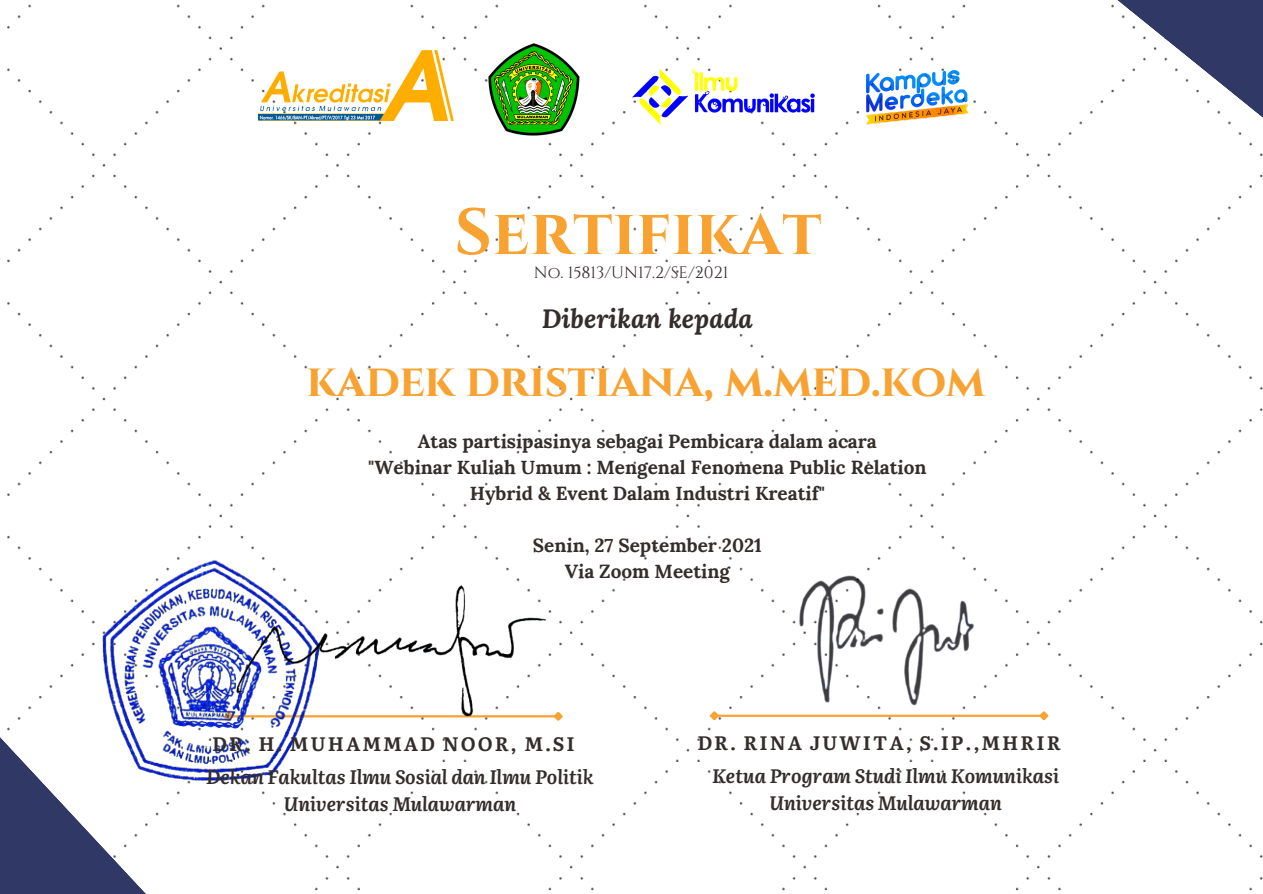
<style>
.page{position:relative;width:1263px;height:894px;background:#fff}
.page>*{position:absolute;margin:0;border:0;box-sizing:border-box;transform-origin:0 0}
.t1{font:700 65.1px "Cinzel";letter-spacing:.01em;color:#f7a231}
.t2{font:700 45.75px "Cinzel";letter-spacing:-.01em;color:#f7a231}
.t3{font:italic 700 26.25px "Lora";color:#332d2c}
.t4{font:italic 700 19.5px "Literata";color:#332d2c}
.t5{font:700 19.5px "Literata";letter-spacing:.1em;color:#332d2c}
.t6{font:700 18.9px/25.8px "Lora";color:#332d2c;text-align:center}
.t7{font:16.5px "Cinzel";color:#332d2c}
</style>
<div class="page">
<img style="left:7px;top:4px;width:1256px;height:887px">
<svg style="left:1073px;top:0;width:190px;height:408px"></svg>
<img style="left:467px;top:39px;width:133px;height:100px">
<img style="left:615px;top:66px;width:217px;height:60px">
<img style="left:858px;top:66px;width:120px;height:67px">
<img style="left:259px;top:50px;width:194px;height:70px">
<svg style="left:708px;top:717px;width:13px;height:5px"></svg>
<svg style="left:1037px;top:717px;width:13px;height:5px"></svg>
<img style="left:200px;top:768px;width:130px;height:23px">
<img style="left:200px;top:556px;width:387px;height:212px">
<img style="left:616px;top:565px;width:540px;height:152px">
<svg style="left:0;top:434px;width:200px;height:459px"></svg>
<p class="t1" style="left:454px;top:191px;width:369px">SERTIFIKAT</p>
<p class="t7" style="left:534px;top:261px;width:196px">No. 15813/UN17.2/SE/2021</p>
<p class="t3" style="left:542px;top:300px;width:213px">Diberikan kepada</p>
<p class="t2" style="left:306px;top:352px;width:680px">KADEK DRISTIANA, M.MED.KOM</p>
<p class="t6" style="left:418px;top:428px;width:460px">Atas partisipasinya sebagai Pembicara dalam acara</p>
<p class="t6" style="left:368px;top:454px;width:560px">"Webinar Kuliah Umum : Mengenal Fenomena Public Relation<br>Hybrid &amp; Event Dalam Industri Kreatif"</p>
<p class="t6" style="left:533px;top:532px;width:230px">Senin, 27 September 2021</p>
<p class="t6" style="left:565px;top:557px;width:167px">Via Zoom Meeting</p>
<p class="t5" style="left:212px;top:727px;width:364px">DR. H. MUHAMMAD NOOR, M.SI</p>
<p class="t4" style="left:206px;top:760px;width:389px">Dekan Fakultas Ilmu Sosial dan Ilmu Politik</p>
<p class="t4" style="left:284px;top:787px;width:234px">Universitas Mulawarman</p>
<p class="t5" style="left:697px;top:727px;width:365px">DR. RINA JUWITA, S.IP.,MHRIR</p>
<p class="t4" style="left:712px;top:760px;width:348px">Ketua Program Studi Ilmu Komunikasi</p>
<p class="t4" style="left:769px;top:787px;width:234px">Universitas Mulawarman</p>
</div>
